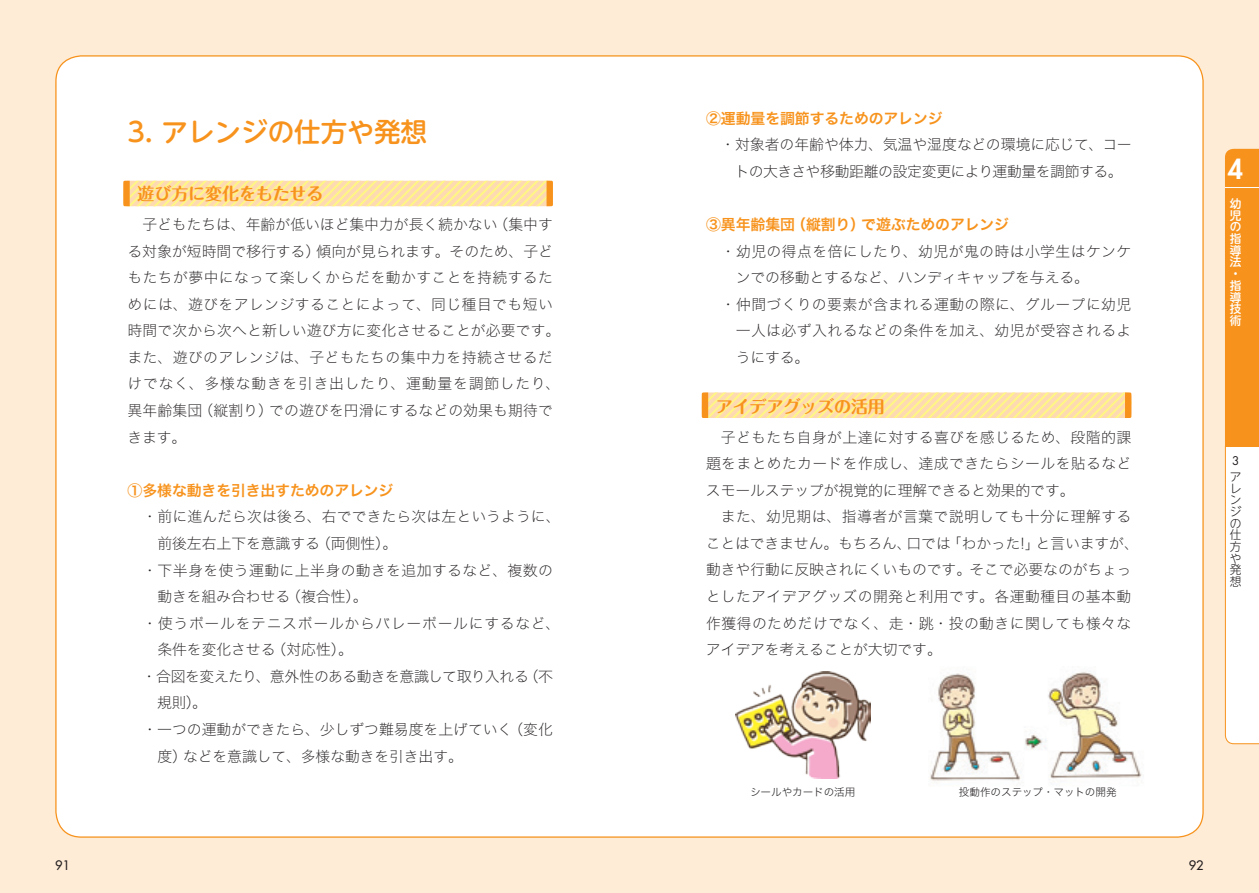
<style>
.page{position:relative;width:1259px;height:893px;background:#feecd7}
.page>*{position:absolute;margin:0;border:0;box-sizing:border-box;transform-origin:0 0}
.t1{font:500 26.55px "UD Shin M Go Pr 6 N";color:#f7931d}
.t2{font:800 26.55px "Futura";color:#fff}
.t3{font:700 16.95px "Maru Fo Pro";letter-spacing:-.005em;color:#f7931d}
.t4{font:14.85px/26.5px "Hira Kaku Std N W1";letter-spacing:.005em;color:#231f20}
.t5{font:14.85px "Hira Kaku Std N W1";letter-spacing:.025em;color:#231f20}
.t6{font:14.85px "Hira Kaku Std N W6";letter-spacing:-.005em;color:#f7931d}
.t7{font:14.85px/26.5px "Hira Kaku Std N W1";letter-spacing:-.025em;color:#231f20;text-align:center}
.t8{font:14.85px "Hira Kaku Std N W1";letter-spacing:-.035em;color:#231f20}
.t9{font:14.85px "Hira Kaku Std N W1";letter-spacing:.045em;color:#231f20}
.t10{font:14.85px "Hira Kaku Std N W1";letter-spacing:-.015em;color:#231f20}
.t11{font:12.75px "Futura";color:#231f20}
.t12{font:500 11.7px/11.7px "UD Shin M Go Pr 6 N";color:#fff;text-align:justify}
.t13{font:300 11.7px/11.7px "UD Shin M Go Pr 6 N";color:#231f20;text-align:justify}
.t14{font:11.7px "Futura";color:#231f20}
.t15{font:10.65px "Hira Kaku Std N W2";letter-spacing:-.01em;color:#231f20}
</style>
<div class="page">
<div style="left:56px;top:56px;width:1147px;height:781px;background:#fff;border-radius:26px"></div>
<svg style="left:123px;top:181px;width:430px;height:25px;background:#fde19e"></svg>
<svg style="left:702px;top:392px;width:429px;height:26px;background:#fde1a0"></svg>
<svg style="left:1225px;top:149px;width:34px;height:595px;background:#fac78a"></svg>
<hr style="left:1225px;top:187px;width:34px;height:1px;background:#fff">
<img style="left:930px;top:671px;width:212px;height:111px">
<img style="left:735px;top:672px;width:135px;height:106px">
<h1 class="t1" style="left:128px;top:109px;width:301px">3. アレンジの仕方や発想</h1>
<p class="t3" style="left:137px;top:180px;width:187px">遊び方に変化をもたせる</p>
<p class="t4" style="left:127px;top:211px;width:434px;text-indent:15px">子どもたちは、年齢が低いほど集中力が長く続かない（集中する対象が短時間で移行する）傾向が見られます。そのため、子どもたちが夢中になって楽しくからだを動かすことを持続するためには、遊びをアレンジすることによって、同じ種目でも短い時間で次から次へと新しい遊び方に変化させることが必要です。また、遊びのアレンジは、子どもたちの集中力を持続させるだけでなく、多様な動きを引き出したり、運動量を調節したり、異年齢集団（縦割り）での遊びを円滑にするなどの効果も期待できます。</p>
<p class="t6" style="left:128px;top:479px;width:267px">①多様な動きを引き出すためのアレンジ</p>
<p class="t4" style="left:142px;top:503px;width:419px">・前に進んだら次は後ろ、右でできたら次は左というように、</p>
<p class="t4" style="left:157px;top:530px;width:242px">前後左右上下を意識する（両側性）。</p>
<p class="t5" style="left:142px;top:559px;width:412px">・下半身を使う運動に上半身の動きを追加するなど、複数の</p>
<p class="t4" style="left:157px;top:583px;width:212px">動きを組み合わせる（複合性）。</p>
<p class="t9" style="left:142px;top:612px;width:419px">・使うボールをテニスボールからバレーボールにするなど、</p>
<p class="t4" style="left:157px;top:636px;width:197px">条件を変化させる（対応性）。</p>
<p class="t8" style="left:142px;top:665px;width:413px">・合図を変えたり、意外性のある動きを意識して取り入れる（不</p>
<p class="t4" style="left:157px;top:689px;width:51px">規則）。</p>
<p class="t4" style="left:142px;top:716px;width:412px">・一つの運動ができたら、少しずつ難易度を上げていく（変化</p>
<p class="t10" style="left:157px;top:745px;width:307px">度）などを意識して、多様な動きを引き出す。</p>
<p class="t6" style="left:706px;top:107px;width:238px">②運動量を調節するためのアレンジ</p>
<p class="t7" style="left:720px;top:131px;width:413px">・対象者の年齢や体力、気温や湿度などの環境に応じて、コートの大きさや移動距離の設定変更により運動量を調節する。</p>
<p class="t6" style="left:706px;top:213px;width:304px">③異年齢集団（縦割り）で遊ぶためのアレンジ</p>
<p class="t5" style="left:721px;top:240px;width:412px">・幼児の得点を倍にしたり、幼児が鬼の時は小学生はケンケ</p>
<p class="t4" style="left:735px;top:264px;width:355px">ンでの移動とするなど、ハンディキャップを与える。</p>
<p class="t5" style="left:721px;top:293px;width:412px">・仲間づくりの要素が含まれる運動の際に、グループに幼児</p>
<p class="t5" style="left:736px;top:320px;width:397px">一人は必ず入れるなどの条件を加え、幼児が受容されるよ</p>
<p class="t4" style="left:735px;top:344px;width:75px">うにする。</p>
<p class="t3" style="left:716px;top:393px;width:171px">アイデアグッズの活用</p>
<p class="t4" style="left:706px;top:423px;width:427px;text-align:justify;text-indent:15px">子どもたち自身が上達に対する喜びを感じるため、段階的課題をまとめたカードを作成し、達成できたらシールを貼るなどスモールステップが視覚的に理解できると効果的です。</p>
<p class="t4" style="left:706px;top:503px;width:434px;text-indent:15px">また、幼児期は、指導者が言葉で説明しても十分に理解することはできません。もちろん、口では「わかった!」と言いますが、動きや行動に反映されにくいものです。そこで必要なのがちょっとしたアイデアグッズの開発と利用です。各運動種目の基本動作獲得のためだけでなく、走・跳・投の動きに関しても様々なアイデアを考えることが大切です。</p>
<p class="t15" style="left:750px;top:784px;width:107px">シールやカードの活用</p>
<p class="t15" style="left:959px;top:784px;width:159px">投動作のステップ・マットの開発</p>
<h1 class="t2" style="left:1228px;top:152px;width:17px">4</h1>
<p class="t12" style="left:1229px;top:197px;width:13px">幼児の指導法・指導技術</p>
<p class="t14" style="left:1232px;top:453px;width:9px">3</p>
<p class="t13" style="left:1229px;top:470px;width:13px">アレンジの仕方や発想</p>
<p class="t11" style="left:55px;top:857px;width:16px">91</p>
<p class="t11" style="left:1189px;top:857px;width:16px">92</p>
</div>
